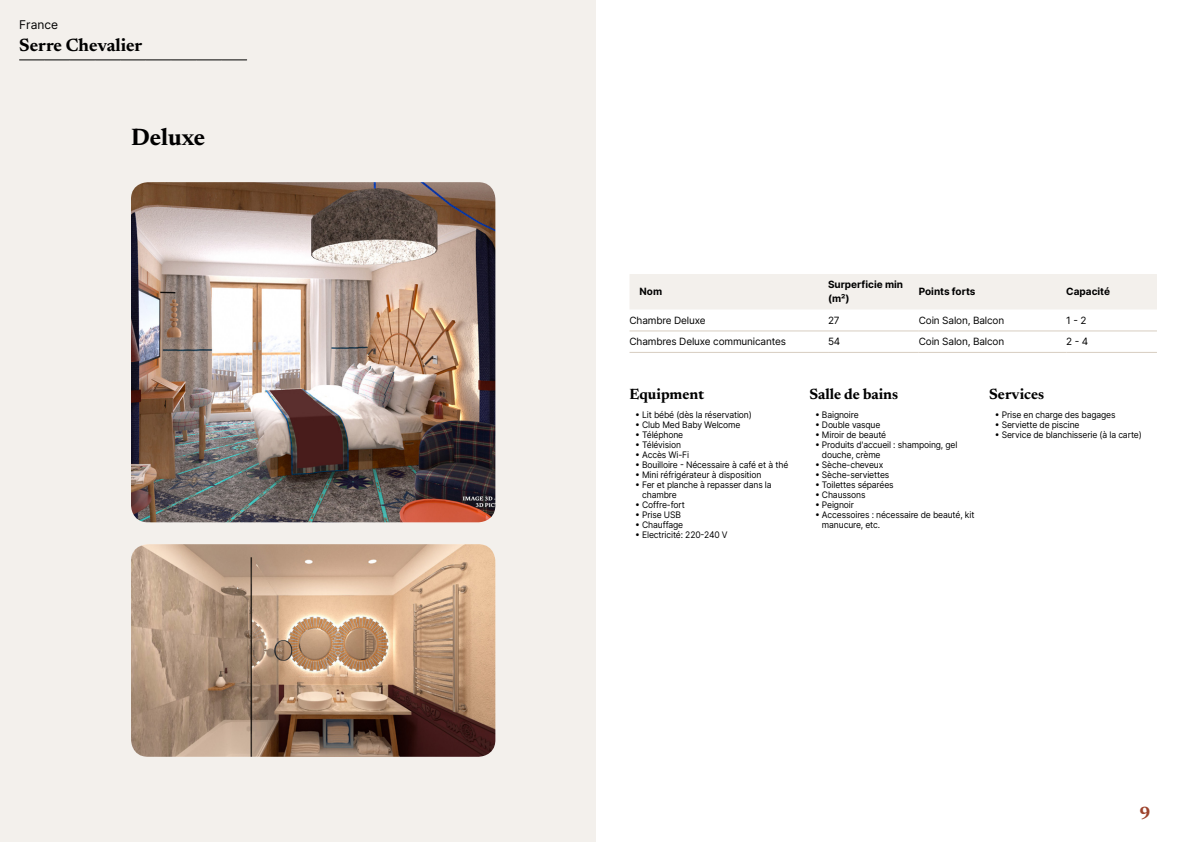
<style>
.page{position:relative;width:1191px;height:842px;background:#fff}
.page>*{position:absolute;margin:0;border:0;box-sizing:border-box;transform-origin:0 0}
.t1{font:700 24px "Newsreader 24 pt";color:#000}
.t2{font:700 18px "Newsreader 24 pt";color:#000}
.t3{font:700 18px "Newsreader 24 pt";color:#9d432c}
.t4{font:700 15px "Newsreader 24 pt";color:#000}
.t5{font:12px "Inter";color:#000}
.t6{font:10px "Inter";letter-spacing:-.015em;color:#000}
.t7{font:700 10px/14px "Inter";color:#000}
.t8{font:9px/10px "Inter";letter-spacing:-.015em;color:#000;scale:.95 1}
</style>
<div class="page">
<div style="left:0;top:0;width:595px;height:842px;background:#f3f0ec"></div>
<img style="left:131px;top:182px;width:364px;height:340px">
<img style="left:131px;top:544px;width:364px;height:213px">
<svg style="left:20px;top:60px;width:227px;height:1px"></svg>
<div style="left:630px;top:274px;width:527px;height:35px;background:#f3f0ec"></div>
<hr style="left:629px;top:330px;width:199px;height:1px;background:#d7cdc1">
<hr style="left:828px;top:330px;width:90px;height:1px;background:#d7cdc1">
<hr style="left:918px;top:330px;width:148px;height:1px;background:#d7cdc1">
<hr style="left:1066px;top:330px;width:91px;height:1px;background:#d7cdc1">
<hr style="left:629px;top:352px;width:199px;height:1px;background:#d7cdc1">
<hr style="left:828px;top:352px;width:90px;height:1px;background:#d7cdc1">
<hr style="left:918px;top:352px;width:148px;height:1px;background:#d7cdc1">
<hr style="left:1066px;top:352px;width:91px;height:1px;background:#d7cdc1">
<h3 class="t5" style="left:19px;top:15px;width:40px">France</h3>
<h2 class="t2" style="left:19px;top:32px;width:125px">Serre Chevalier</h2>
<h1 class="t1" style="left:131px;top:120px;width:76px">Deluxe</h1>
<p class="t7" style="left:639px;top:285px;width:24px">Nom</p>
<p class="t7" style="left:828px;top:278px;width:77px">Surperficie min (m²)</p>
<p class="t7" style="left:918px;top:285px;width:58px">Points forts</p>
<p class="t7" style="left:1066px;top:285px;width:45px">Capacité</p>
<p class="t6" style="left:629px;top:313px;width:78px">Chambre Deluxe</p>
<p class="t6" style="left:828px;top:313px;width:13px">27</p>
<p class="t6" style="left:918px;top:313px;width:87px">Coin Salon, Balcon</p>
<p class="t6" style="left:1066px;top:313px;width:22px">1 - 2</p>
<p class="t6" style="left:629px;top:334px;width:158px">Chambres Deluxe communicantes</p>
<p class="t6" style="left:828px;top:334px;width:14px">54</p>
<p class="t6" style="left:918px;top:334px;width:87px">Coin Salon, Balcon</p>
<p class="t6" style="left:1066px;top:334px;width:24px">2 - 4</p>
<h3 class="t4" style="left:629px;top:384px;width:76px">Equipment</h3>
<p class="t8" style="left:635px;top:409px;width:124px">• Lit bébé (dès la réservation)</p>
<p class="t8" style="left:635px;top:419px;width:112px">• Club Med Baby Welcome</p>
<p class="t8" style="left:635px;top:429px;width:52px">• Téléphone</p>
<p class="t8" style="left:635px;top:439px;width:50px">• Télévision</p>
<p class="t8" style="left:635px;top:449px;width:58px">• Accès Wi-Fi</p>
<p class="t8" style="left:635px;top:459px;width:163px">• Bouilloire - Nécessaire à café et à thé</p>
<p class="t8" style="left:635px;top:469px;width:134px">• Mini réfrigérateur à disposition</p>
<p class="t8" style="left:642px;top:479px;width:138px;text-indent:-7px">• Fer et planche à repasser dans la chambre</p>
<p class="t8" style="left:635px;top:499px;width:54px">• Coffre-fort</p>
<p class="t8" style="left:635px;top:509px;width:50px">• Prise USB</p>
<p class="t8" style="left:635px;top:519px;width:52px">• Chauffage</p>
<p class="t8" style="left:635px;top:529px;width:99px">• Electricité: 220-240 V</p>
<h3 class="t4" style="left:809px;top:384px;width:90px">Salle de bains</h3>
<p class="t8" style="left:815px;top:409px;width:47px">• Baignoire</p>
<p class="t8" style="left:815px;top:419px;width:70px">• Double vasque</p>
<p class="t8" style="left:815px;top:429px;width:76px">• Miroir de beauté</p>
<p class="t8" style="left:822px;top:439px;width:144px;text-indent:-7px">• Produits d'accueil : shampoing, gel douche, crème</p>
<p class="t8" style="left:815px;top:459px;width:73px">• Sèche-cheveux</p>
<p class="t8" style="left:815px;top:469px;width:80px">• Sèche-serviettes</p>
<p class="t8" style="left:815px;top:479px;width:84px">• Toilettes séparées</p>
<p class="t8" style="left:815px;top:489px;width:55px">• Chaussons</p>
<p class="t8" style="left:815px;top:499px;width:43px">• Peignoir</p>
<p class="t8" style="left:822px;top:509px;width:162px;text-indent:-7px">• Accessoires : nécessaire de beauté, kit manucure, etc.</p>
<h3 class="t4" style="left:989px;top:384px;width:57px">Services</h3>
<p class="t8" style="left:994px;top:409px;width:129px">• Prise en charge des bagages</p>
<p class="t8" style="left:994px;top:419px;width:91px">• Serviette de piscine</p>
<p class="t8" style="left:994px;top:429px;width:156px">• Service de blanchisserie (à la carte)</p>
<h2 class="t3" style="left:1139px;top:800px;width:13px">9</h2>
</div>
